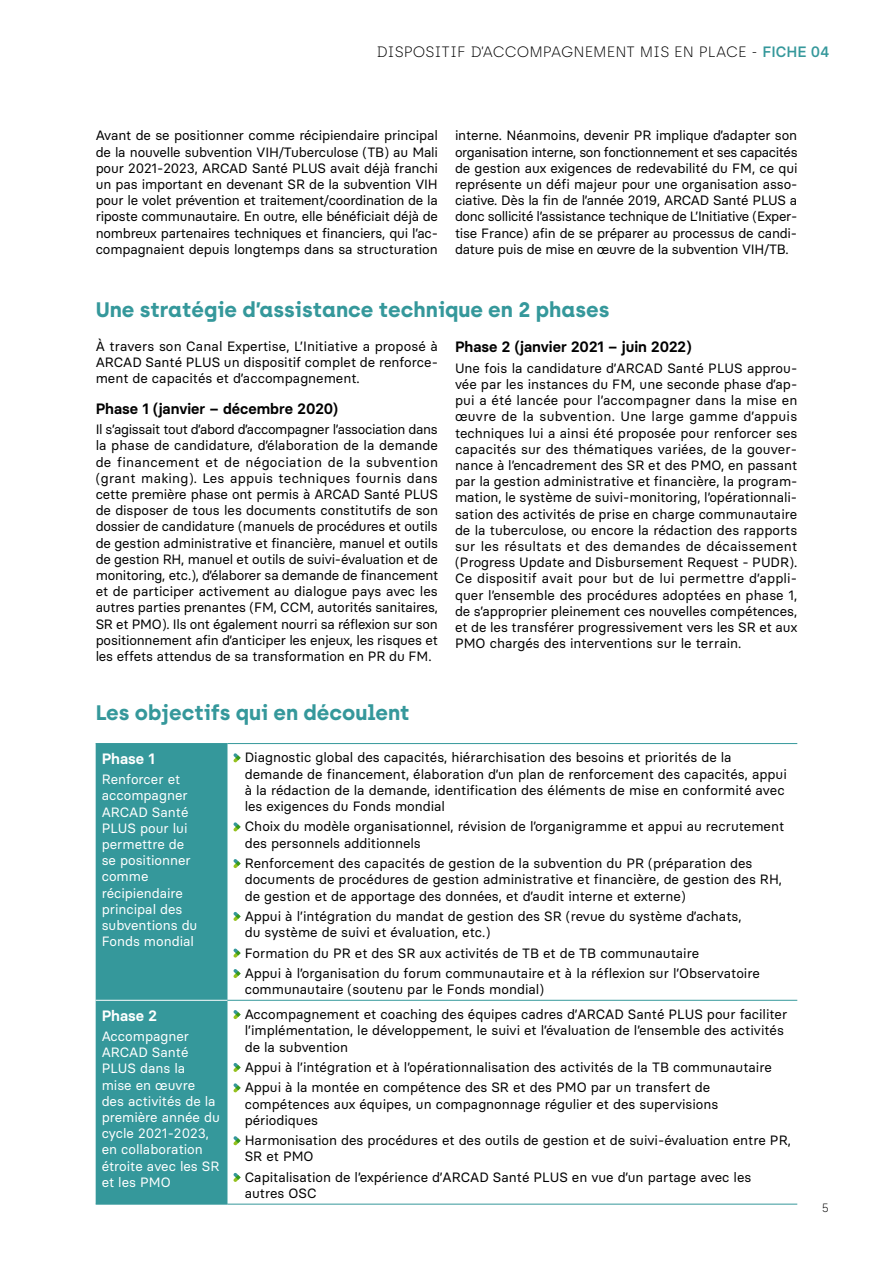
<style>
.page{position:relative;width:893px;height:1263px;background:#fff}
.page>*{position:absolute;margin:0;border:0;box-sizing:border-box;transform-origin:0 0}
.t1{font:700 21px "Archia";color:#35989b}
.t2{font:600 15px "Basier Circle";color:#000}
.t3{font:100 15px "Archia";color:#000}
.t4{font:600 15px "Basier Circle";color:#fff}
.t5{font:13.5px/16.2px "Basier Circle";color:#000}
.t6{font:13.5px/16.2px "Basier Circle";color:#fff}
.t7{font:100 12px "Archia";color:#000}
.s1{font-family:"Basier Circle";font-weight:500;color:#35989b}
</style>
<div class="page">
<div style="left:96px;top:744px;width:131px;height:460px;background:#35989b"></div>
<hr style="left:96px;top:1000px;width:131px;height:1px;background:#fff">
<hr style="left:96px;top:743px;width:131px;height:1px;background:#35989b">
<hr style="left:227px;top:743px;width:570px;height:1px;background:#35989b">
<hr style="left:96px;top:1204px;width:131px;height:1px;background:#35989b">
<hr style="left:227px;top:1000px;width:570px;height:1px;background:#35989b">
<hr style="left:227px;top:1204px;width:570px;height:1px;background:#35989b">
<svg style="left:233px;top:753px;width:8px;height:10px"></svg>
<svg style="left:233px;top:822px;width:8px;height:10px"></svg>
<svg style="left:233px;top:859px;width:8px;height:10px"></svg>
<svg style="left:233px;top:912px;width:8px;height:9px"></svg>
<svg style="left:233px;top:948px;width:8px;height:10px"></svg>
<svg style="left:233px;top:969px;width:8px;height:9px"></svg>
<svg style="left:233px;top:1010px;width:8px;height:10px"></svg>
<svg style="left:233px;top:1063px;width:8px;height:9px"></svg>
<svg style="left:233px;top:1083px;width:8px;height:10px"></svg>
<svg style="left:233px;top:1136px;width:8px;height:10px"></svg>
<svg style="left:233px;top:1172px;width:8px;height:10px"></svg>
<p class="t3" style="left:377px;top:43px;width:454px">DISPOSITIF D’ACCOMPAGNEMENT MIS EN PLACE - <span class="s1">FICHE 04</span></p>
<p class="t5" style="left:96px;top:127px;width:344px;text-align:justify">Avant de se positionner comme récipiendaire principal de la nouvelle subvention VIH/Tuberculose (TB) au Mali pour 2021-2023, ARCAD Santé PLUS avait déjà franchi un pas important en devenant SR de la subvention VIH pour le volet prévention et traitement/coordination de la riposte communautaire. En outre, elle bénéficiait déjà de nombreux partenaires techniques et financiers, qui l’ac&shy;compagnaient depuis longtemps dans sa structuration</p>
<p class="t5" style="left:455px;top:127px;width:344px;text-align:justify">interne. Néanmoins, devenir PR implique d’adapter son organisation interne, son fonctionnement et ses capacités de gestion aux exigences de redevabilité du FM, ce qui représente un défi majeur pour une organisation asso&shy;ciative. Dès la fin de l’année 2019, ARCAD Santé PLUS a donc sollicité l’assistance technique de L’Initiative (Exper&shy;tise France) afin de se préparer au processus de candi&shy;dature puis de mise en œuvre de la subvention VIH/TB.</p>
<h1 class="t1" style="left:96px;top:297px;width:515px">Une stratégie d’assistance technique en 2 phases</h1>
<p class="t5" style="left:96px;top:337px;width:344px;text-align:justify">À travers son Canal Expertise, L’Initiative a proposé à ARCAD Santé PLUS un dispositif complet de renforce&shy;ment de capacités et d’accompagnement.</p>
<p class="t2" style="left:96px;top:399px;width:244px">Phase 1 (janvier – décembre 2020)</p>
<p class="t5" style="left:96px;top:421px;width:344px;text-align:justify">Il s’agissait tout d’abord d’accompagner l’association dans la phase de candidature, d’élaboration de la demande de financement et de négociation de la subvention (grant making). Les appuis techniques fournis dans cette première phase ont permis à ARCAD Santé PLUS de disposer de tous les documents constitutifs de son dossier de candidature (manuels de procédures et outils de gestion administrative et financière, manuel et outils de gestion RH, manuel et outils de suivi-évaluation et de monitoring, etc.), d’élaborer sa demande de financement et de participer activement au dialogue pays avec les autres parties prenantes (FM, CCM, autorités sanitaires, SR et PMO). Ils ont également nourri sa réflexion sur son positionnement afin d’anticiper les enjeux, les risques et les effets attendus de sa transformation en PR du FM.</p>
<p class="t2" style="left:455px;top:338px;width:238px">Phase 2 (janvier 2021 – juin 2022)</p>
<p class="t5" style="left:455px;top:360px;width:344px;text-align:justify">Une fois la candidature d’ARCAD Santé PLUS approu&shy;vée par les instances du FM, une seconde phase d’ap&shy;pui a été lancée pour l’accompagner dans la mise en œuvre de la subvention. Une large gamme d’appuis techniques lui a ainsi été proposée pour renforcer ses capacités sur des thématiques variées, de la gouver&shy;nance à l’encadrement des SR et des PMO, en passant par la gestion administrative et financière, la program&shy;mation, le système de suivi-monitoring, l’opérationnali&shy;sation des activités de prise en charge communautaire de la tuberculose, ou encore la rédaction des rapports sur les résultats et des demandes de décaissement (Progress Update and Disbursement Request - PUDR).<br>Ce dispositif avait pour but de lui permettre d’appli&shy;quer l’ensemble des procédures adoptées en phase 1, de s’approprier pleinement ces nouvelles compétences, et de les transférer progressivement vers les SR et aux PMO chargés des interventions sur le terrain.</p>
<h1 class="t1" style="left:96px;top:700px;width:315px">Les objectifs qui en découlent</h1>
<p class="t4" style="left:102px;top:749px;width:55px">Phase 1</p>
<p class="t6" style="left:102px;top:771px;width:97px">Renforcer et accompagner<br>ARCAD Santé<br>PLUS pour lui permettre de se positionner comme récipiendaire principal des subventions du<br>Fonds mondial</p>
<p class="t5" style="left:245px;top:749px;width:544px">Diagnostic global des capacités, hiérarchisation des besoins et priorités de la demande de financement, élaboration d’un plan de renforcement des capacités, appui à la rédaction de la demande, identification des éléments de mise en conformité avec les exigences du Fonds mondial</p>
<p class="t5" style="left:245px;top:818px;width:541px">Choix du modèle organisationnel, révision de l’organigramme et appui au recrutement des personnels additionnels</p>
<p class="t5" style="left:245px;top:855px;width:539px">Renforcement des capacités de gestion de la subvention du PR (préparation des documents de procédures de gestion administrative et financière, de gestion des RH, de gestion et de apportage des données, et d’audit interne et externe)</p>
<p class="t5" style="left:245px;top:908px;width:498px">Appui à l’intégration du mandat de gestion des SR (revue du système d’achats, du système de suivi et évaluation, etc.)</p>
<p class="t5" style="left:245px;top:942px;width:517px;line-height:20.4px">Formation du PR et des SR aux activités de TB et de TB communautaire<br>Appui à l’organisation du forum communautaire et à la réflexion sur l’Observatoire</p>
<p class="t5" style="left:245px;top:981px;width:301px">communautaire (soutenu par le Fonds mondial)</p>
<p class="t4" style="left:102px;top:1006px;width:57px">Phase 2</p>
<p class="t6" style="left:102px;top:1028px;width:120px">Accompagner<br>ARCAD Santé<br>PLUS dans la<br>mise en œuvre des activités de la première année du cycle 2021-2023, en collaboration étroite avec les SR et les PMO</p>
<p class="t5" style="left:245px;top:1006px;width:544px">Accompagnement et coaching des équipes cadres d’ARCAD Santé PLUS pour faciliter l’implémentation, le développement, le suivi et l’évaluation de l’ensemble des activités de la subvention</p>
<p class="t5" style="left:245px;top:1057px;width:529px;line-height:20.4px">Appui à l’intégration et à l’opérationnalisation des activités de la TB communautaire<br>Appui à la montée en compétence des SR et des PMO par un transfert de</p>
<p class="t5" style="left:245px;top:1095px;width:475px">compétences aux équipes, un compagnonnage régulier et des supervisions périodiques</p>
<p class="t5" style="left:245px;top:1132px;width:548px">Harmonisation des procédures et des outils de gestion et de suivi-évaluation entre PR,<br>SR et PMO</p>
<p class="t5" style="left:245px;top:1169px;width:508px">Capitalisation de l’expérience d’ARCAD Santé PLUS en vue d’un partage avec les autres OSC</p>
<p class="t7" style="left:822px;top:1201px;width:9px">5</p>
</div>
